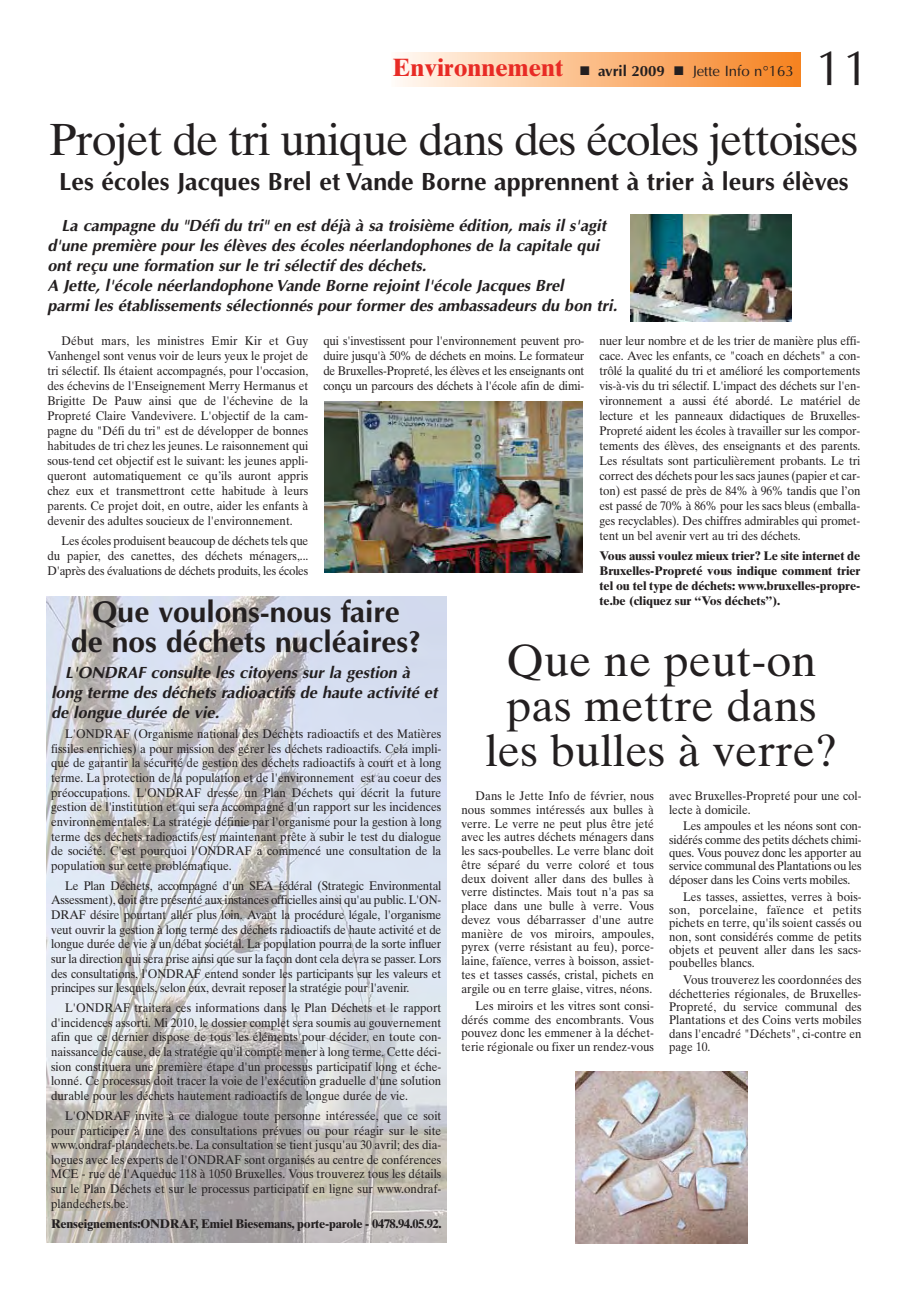
<style>
.page{position:relative;width:922px;height:1294px;background:#fff}
.page>*{position:absolute;margin:0;border:0;box-sizing:border-box;transform-origin:0 0}
.t1{font:49.25px "Optima";color:#231f20}
.t2{font:45px/45px "Times Ten";color:#231f20;text-align:center}
.t3{font:45px "Times Ten";letter-spacing:-.03em;color:#231f20}
.t4{font:700 30px/30px "Optima";color:#231f20;text-align:center}
.t5{font:700 25px "Optima";color:#231f20}
.t6{font:italic 700 16.25px/20px "Optima";color:#231f20}
.t7{font:15px "Optima";color:#231f20}
.t8{font:12.5px/15px "Times Ten";color:#231f20;text-align:justify;scale:.92 1}
.t9{font:700 12.5px/15px "Times Ten";letter-spacing:-.02em;color:#231f20;text-align:justify}
.s1{font-family:"Times Ten";font-weight:700;font-size:25px;color:#e82b25}
.s2{font-weight:700}
</style>
<div class="page">
<div style="left:391px;top:53px;width:409px;height:33px;background:linear-gradient(to right,#fff9f2,#f6801e)"></div>
<img style="left:575px;top:1071px;width:172px;height:172px">
<img style="left:630px;top:214px;width:161px;height:107px">
<img style="left:325px;top:401px;width:257px;height:171px">
<img style="left:46px;top:596px;width:400px;height:646px">
<p class="t7" style="left:392px;top:64px;width:402px"><span class="s1">Environnement</span> ■ <span class="s2">avril 2009</span> ■ Jette Info n°163</p>
<h1 class="t1" style="left:815px;top:48px;width:56px">11</h1>
<h2 class="t3" style="left:49px;top:123px;width:810px">Projet de tri unique dans des écoles jettoises</h2>
<h3 class="t5" style="left:59px;top:171px;width:791px">Les écoles Jacques Brel et Vande Borne apprennent à trier à leurs élèves</h3>
<p class="t6" style="left:47px;top:217px;width:574px;text-indent:14px">La campagne du "Défi du tri" en est déjà à sa troisième édition, mais il s'agit d'une première pour les élèves des écoles néerlandophones de la capitale qui ont reçu une formation sur le tri sélectif des déchets.<br>A Jette, l'école néerlandophone Vande Borne rejoint l'école Jacques Brel<br>parmi les établissements sélectionnés pour former des ambassadeurs du bon tri.</p>
<p class="t8" style="left:47px;top:334px;width:285px;text-indent:14px">Début mars, les ministres Emir Kir et Guy Vanhengel sont venus voir de leurs yeux le projet de tri sélectif. Ils étaient accompagnés, pour l'occasion, des échevins de l'Enseignement Merry Hermanus et Brigitte De Pauw ainsi que de l'échevine de la Propreté Claire Vandevivere. L'objectif de la cam&shy;pagne du "Défi du tri" est de développer de bonnes habitudes de tri chez les jeunes. Le raisonnement qui sous-tend cet objectif est le suivant: les jeunes appli&shy;queront automatiquement ce qu’ils auront appris chez eux et transmettront cette habitude à leurs parents. Ce projet doit, en outre, aider les enfants à devenir des adultes soucieux de l'environnement.</p>
<p class="t8" style="left:47px;top:534px;width:285px;text-indent:14px">Les écoles produisent beaucoup de déchets tels que du papier, des canettes, des déchets ménagers,...<br>D'après des évaluations de déchets produits, les écoles</p>
<p class="t8" style="left:323px;top:334px;width:285px">qui s'investissent pour l'environnement peuvent pro&shy;duire jusqu'à 50% de déchets en moins. Le formateur de Bruxelles-Propreté, les élèves et les enseignants ont conçu un parcours des déchets à l'école afin de dimi-</p>
<p class="t8" style="left:599px;top:334px;width:285px">nuer leur nombre et de les trier de manière plus effi&shy;cace. Avec les enfants, ce "coach en déchets" a con&shy;trôlé la qualité du tri et amélioré les comportements vis-à-vis du tri sélectif. L'impact des déchets sur l'en&shy;vironnement a aussi été abordé. Le matériel de lecture et les panneaux didactiques de Bruxelles-Propreté aident les écoles à travailler sur les compor&shy;tements des élèves, des enseignants et des parents.<br>Les résultats sont particulièrement probants. Le tri correct des déchets pour les sacs jaunes (papier et car&shy;ton) est passé de près de 84% à 96% tandis que l’on est passé de 70% à 86% pour les sacs bleus (emballa&shy;ges recyclables). Des chiffres admirables qui promet&shy;tent un bel avenir vert au tri des déchets.</p>
<p class="t9" style="left:599px;top:549px;width:262px">Vous aussi voulez mieux trier? Le site internet de Bruxelles-Propreté vous indique comment trier tel ou tel type de déchets: www.bruxelles-propre&shy;te.be (cliquez sur “Vos déchets”).</p>
<h3 class="t4" style="left:71px;top:600px;width:352px">Que voulons-nous faire<br>de nos déchets nucléaires?</h3>
<h3 class="t6" style="left:51px;top:664px;width:391px;text-indent:14px">L'ONDRAF consulte les citoyens sur la gestion à long terme des déchets radioactifs de haute activité et de longue durée de vie.</h3>
<p class="t8" style="left:51px;top:727px;width:425px;line-height:14.6px;text-indent:14px">L'ONDRAF (Organisme national des Déchets radioactifs et des Matières fissiles enrichies) a pour mission des gérer les déchets radioactifs. Cela impli&shy;que de garantir la sécurité de gestion des déchets radioactifs à court et à long terme. La protection de la population et de l'environnement est au coeur des préoccupations. L'ONDRAF dresse un Plan Déchets qui décrit la future gestion de l'institution et qui sera accompagné d'un rapport sur les incidences environnementales. La stratégie définie par l'organisme pour la gestion à long terme des déchets radioactifs est maintenant prête à subir le test du dialogue de société. C'est pourquoi l'ONDRAF a commencé une consultation de la population sur cette problématique.</p>
<p class="t8" style="left:51px;top:879px;width:425px;line-height:14.6px;text-indent:14px">Le Plan Déchets, accompagné d'un SEA fédéral (Strategic Environmental Assessment), doit être présenté aux instances officielles ainsi qu'au public. L'ON-DRAF désire pourtant aller plus loin. Avant la procédure légale, l'organisme veut ouvrir la gestion à long terme des déchets radioactifs de haute activité et de longue durée de vie à un débat sociétal. La population pourra de la sorte influer sur la direction qui sera prise ainsi que sur la façon dont cela devra se passer. Lors des consultations, l'ONDRAF entend sonder les participants sur les valeurs et principes sur lesquels, selon eux, devrait reposer la stratégie pour l'avenir.</p>
<p class="t8" style="left:51px;top:1001px;width:425px;line-height:14.6px;text-indent:14px">L'ONDRAF traitera ces informations dans le Plan Déchets et le rapport d'incidences assorti. Mi 2010, le dossier complet sera soumis au gouvernement afin que ce dernier dispose de tous les éléments pour décider, en toute con&shy;naissance de cause, de la stratégie qu'il compte mener à long terme. Cette déci&shy;sion constituera une première étape d'un processus participatif long et éche&shy;lonné. Ce processus doit tracer la voie de l'exécution graduelle d'une solution durable pour les déchets hautement radioactifs de longue durée de vie.</p>
<p class="t8" style="left:51px;top:1109px;width:425px;line-height:14.6px;text-indent:14px">L'ONDRAF invite à ce dialogue toute personne intéressée, que ce soit pour participer à une des consultations prévues ou pour réagir sur le site www.ondraf-plandechets.be. La consultation se tient jusqu'au 30 avril; des dia&shy;logues avec les experts de l'ONDRAF sont organisés au centre de conférences MCE - rue de l'Aqueduc 118 à 1050 Bruxelles. Vous trouverez tous les détails sur le Plan Déchets et sur le processus participatif en ligne sur www.ondraf&shy;plandechets.be.</p>
<p class="t9" style="left:51px;top:1217px;width:392px">Renseignements:ONDRAF, Emiel Biesemans, porte-parole - 0478.94.05.92.</p>
<h2 class="t2" style="left:485px;top:642px;width:354px">Que ne peut-on pas mettre dans les bulles à verre?</h2>
<p class="t8" style="left:669px;top:790px;width:211px;line-height:13.4px">avec Bruxelles-Propreté pour une col&shy;lecte à domicile.</p>
<p class="t8" style="left:669px;top:820px;width:211px;line-height:13.4px;text-indent:14px">Les ampoules et les néons sont con&shy;sidérés comme des petits déchets chimi&shy;ques. Vous pouvez donc les apporter au service communal des Plantations ou les déposer dans les Coins verts mobiles.</p>
<p class="t8" style="left:669px;top:891px;width:211px;line-height:13.4px;text-indent:14px">Les tasses, assiettes, verres à bois&shy;son, porcelaine, faïence et petits pichets en terre, qu'ils soient cassés ou non, sont considérés comme de petits objets et peuvent aller dans les sacs&shy;poubelles blancs.</p>
<p class="t8" style="left:669px;top:974px;width:211px;line-height:13.4px;text-indent:14px">Vous trouverez les coordonnées des déchetteries régionales, de Bruxelles-Propreté, du service communal des Plantations et des Coins verts mobiles dans l'encadré "Déchets", ci-contre en page 10.</p>
<p class="t8" style="left:461px;top:790px;width:211px;line-height:13.8px;text-indent:14px">Dans le Jette Info de février, nous nous sommes intéressés aux bulles à verre. Le verre ne peut plus être jeté avec les autres déchets ménagers dans les sacs-poubelles. Le verre blanc doit être séparé du verre coloré et tous deux doivent aller dans des bulles à verre distinctes. Mais tout n'a pas sa place dans une bulle à verre. Vous devez vous débarrasser d'une autre manière de vos miroirs, ampoules, pyrex (verre résistant au feu), porce&shy;laine, faïence, verres à boisson, assiet&shy;tes et tasses cassés, cristal, pichets en argile ou en terre glaise, vitres, néons.</p>
<p class="t8" style="left:461px;top:999px;width:211px;line-height:13.8px;text-indent:14px">Les miroirs et les vitres sont consi&shy;dérés comme des encombrants. Vous pouvez donc les emmener à la déchet&shy;terie régionale ou fixer un rendez-vous</p>
</div>
